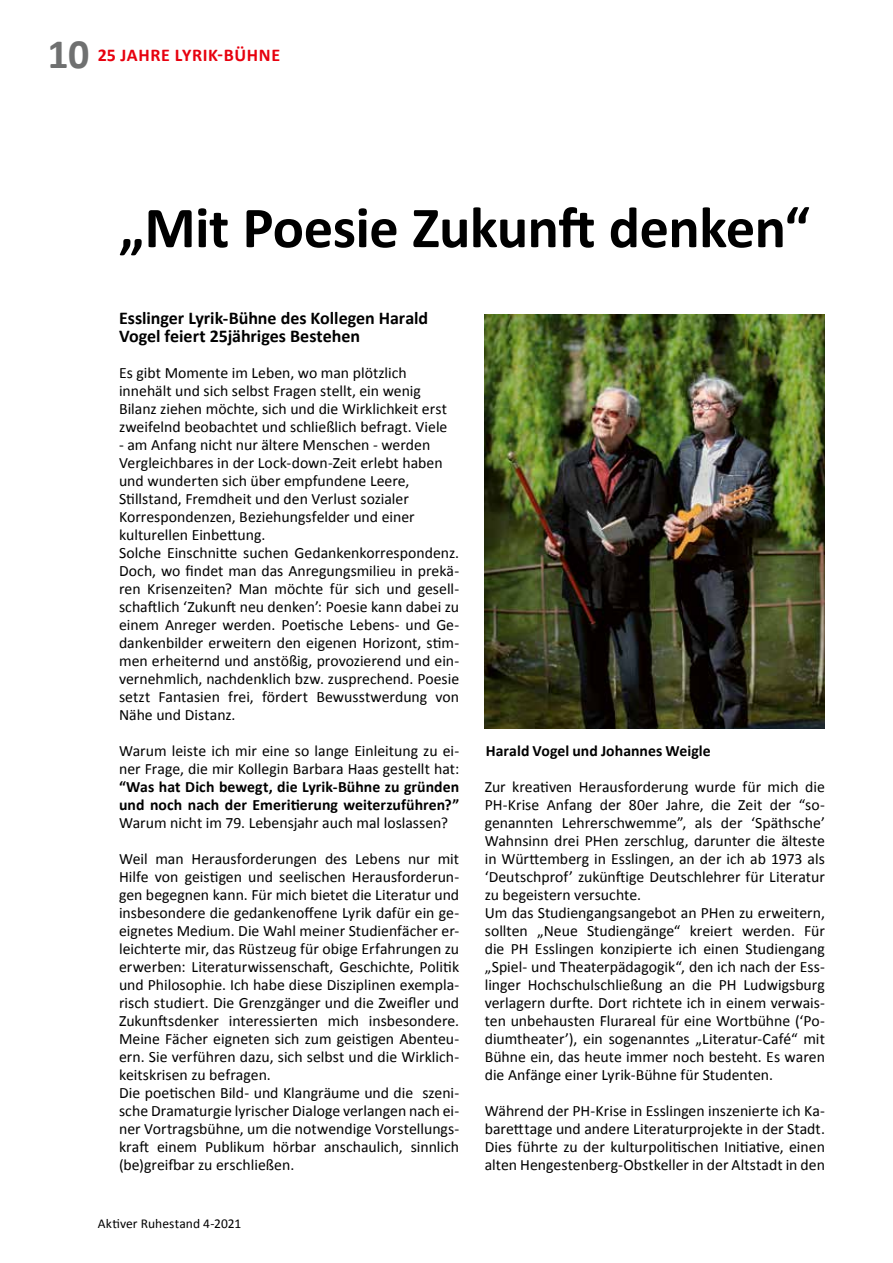
<style>
.page{position:relative;width:893px;height:1263px;background:#fff}
.page>*{position:absolute;margin:0;border:0;box-sizing:border-box;transform-origin:0 0}
.t1{font:700 58.5px "Calibri";letter-spacing:-.01em;color:#000}
.t2{font:700 42px "Calibri";color:#6f7070}
.t3{font:700 18px/18px "Calibri";color:#000}
.t4{font:700 18px "Calibri";letter-spacing:.035em;color:#e7000e}
.t5{font:15.75px/18px "Calibri";color:#000}
.t6{font:700 15.75px/18px "Calibri";letter-spacing:.005em;color:#000}
.t7{font:13.5px "Calibri";letter-spacing:.005em;color:#000}
</style>
<div class="page">
<img style="left:485px;top:315px;width:340px;height:414px">
<h2 class="t2" style="left:48px;top:27px;width:43px">10</h2>
<p class="t4" style="left:98px;top:44px;width:184px">25 JAHRE LYRIK-BÜHNE</p>
<h1 class="t1" style="left:119px;top:190px;width:692px">„Mit Poesie Zukunft denken“</h1>
<p class="t3" style="left:119px;top:309px;width:311px">Esslinger Lyrik-Bühne des Kollegen Harald<br>Vogel feiert 25jähriges Bestehen</p>
<p class="t5" style="left:119px;top:364px;width:330px">Es gibt Momente im Leben, wo man plötzlich innehält und sich selbst Fragen stellt, ein wenig Bilanz ziehen möchte, sich und die Wirklichkeit erst zweifelnd beobachtet und schließlich befragt. Viele</p>
<p class="t5" style="left:119px;top:436px;width:342px">- am Anfang nicht nur ältere Menschen - werden Vergleichbares in der Lock-down-Zeit erlebt haben und wunderten sich über empfundene Leere, Stillstand, Fremdheit und den Verlust sozialer Korrespondenzen, Beziehungsfelder und einer kulturellen Einbettung.<br>Solche Einschnitte suchen Gedankenkorrespondenz.<br>Doch, wo findet man das Anregungsmilieu in prekä&shy;ren Krisenzeiten? Man möchte für sich und gesell&shy;schaftlich ‘Zukunft neu denken’: Poesie kann dabei zu einem Anreger werden. Poetische Lebens- und Ge&shy;dankenbilder erweitern den eigenen Horizont, stim&shy;men erheiternd und anstößig, provozierend und ein&shy;vernehmlich, nachdenklich bzw. zusprechend. Poesie setzt Fantasien frei, fördert Bewusstwerdung von Nähe und Distanz.</p>
<p class="t5" style="left:119px;top:742px;width:342px">Warum leiste ich mir eine so lange Einleitung zu ei&shy;ner Frage, die mir Kollegin Barbara Haas gestellt hat:</p>
<p class="t6" style="left:119px;top:778px;width:342px">“Was hat Dich bewegt, die Lyrik-Bühne zu gründen und noch nach der Emeritierung weiterzuführen?”</p>
<p class="t5" style="left:119px;top:814px;width:330px">Warum nicht im 79. Lebensjahr auch mal loslassen?</p>
<p class="t5" style="left:119px;top:850px;width:342px">Weil man Herausforderungen des Lebens nur mit Hilfe von geistigen und seelischen Herausforderun&shy;gen begegnen kann. Für mich bietet die Literatur und insbesondere die gedankenoffene Lyrik dafür ein ge&shy;eignetes Medium. Die Wahl meiner Studienfächer er&shy;leichterte mir, das Rüstzeug für obige Erfahrungen zu erwerben: Literaturwissenschaft, Geschichte, Politik und Philosophie. Ich habe diese Disziplinen exempla&shy;risch studiert. Die Grenzgänger und die Zweifler und Zukunftsdenker interessierten mich insbesondere.<br>Meine Fächer eigneten sich zum geistigen Abenteu&shy;ern. Sie verführen dazu, sich selbst und die Wirklich&shy;keitskrisen zu befragen.<br>Die poetischen Bild- und Klangräume und die szeni&shy;sche Dramaturgie lyrischer Dialoge verlangen nach ei&shy;ner Vortragsbühne, um die notwendige Vorstellungs&shy;kraft einem Publikum hörbar anschaulich, sinnlich (be)greifbar zu erschließen.</p>
<p class="t7" style="left:98px;top:1215px;width:145px">Aktiver Ruhestand 4-2021</p>
<p class="t6" style="left:486px;top:742px;width:227px">Harald Vogel und Johannes Weigle</p>
<p class="t5" style="left:485px;top:778px;width:342px">Zur kreativen Herausforderung wurde für mich die PH-Krise Anfang der 80er Jahre, die Zeit der “so&shy;genannten Lehrerschwemme”, als der ‘Späthsche’ Wahnsinn drei PHen zerschlug, darunter die älteste in Württemberg in Esslingen, an der ich ab 1973 als ‘Deutschprof’ zukünftige Deutschlehrer für Literatur zu begeistern versuchte.<br>Um das Studiengangsangebot an PHen zu erweitern, sollten „Neue Studiengänge“ kreiert werden. Für die PH Esslingen konzipierte ich einen Studiengang „Spiel- und Theaterpädagogik“, den ich nach der Ess&shy;linger Hochschulschließung an die PH Ludwigsburg verlagern durfte. Dort richtete ich in einem verwais&shy;ten unbehausten Flurareal für eine Wortbühne (‘Po&shy;diumtheater’), ein sogenanntes „Literatur-Café“ mit Bühne ein, das heute immer noch besteht. Es waren die Anfänge einer Lyrik-Bühne für Studenten.</p>
<p class="t5" style="left:485px;top:1102px;width:342px;text-align:justify">Während der PH-Krise in Esslingen inszenierte ich Ka&shy;baretttage und andere Literaturprojekte in der Stadt.<br>Dies führte zu der kulturpolitischen Initiative, einen alten Hengestenberg-Obstkeller in der Altstadt in den</p>
</div>
